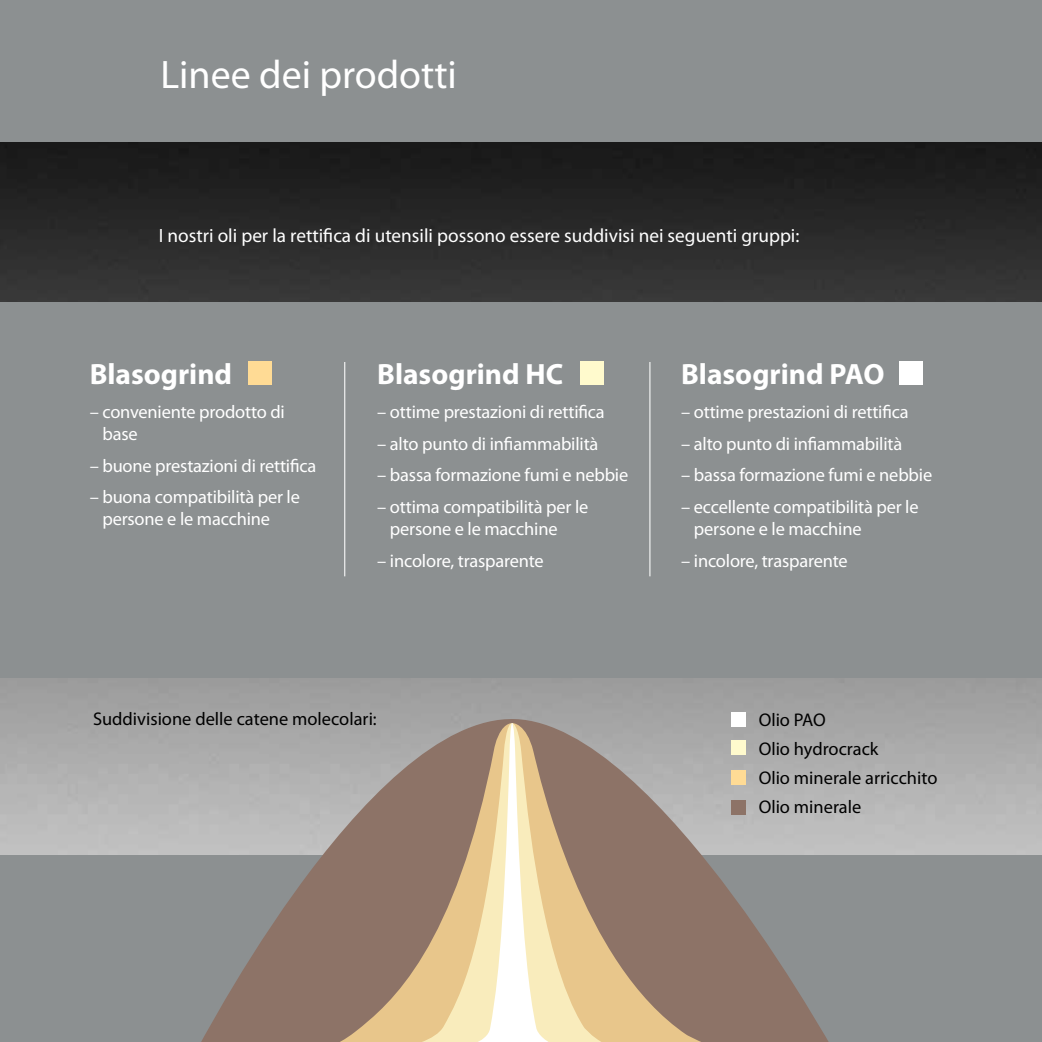
<style>
.page{position:relative;width:1042px;height:1042px;background:#fff}
.page>*{position:absolute;margin:0;border:0;box-sizing:border-box;transform-origin:0 0}
.t1{font:39.9px "Myriad Pro";color:#fff}
.t2{font:700 29.4px "Myriad Pro";color:#fff}
.t3{font:19.25px "Myriad Pro";color:#fff}
.t4{font:18.38px/21.9px "Myriad Pro";letter-spacing:-.01em;color:#fff}
.t5{font:18.38px/29.2px "Myriad Pro";color:#000}
</style>
<div class="page">
<img style="left:0;top:141px;width:1042px;height:714px">
<div style="left:0;top:302px;width:1042px;height:375px;background:#8c9091"></div>
<div style="left:0;top:0;width:1042px;height:141px;background:#8c9091"></div>
<div style="left:0;top:855px;width:1042px;height:187px;background:#8c9091"></div>
<hr style="left:344px;top:362px;width:1px;height:214px;background:#fff">
<hr style="left:649px;top:362px;width:1px;height:214px;background:#fff">
<svg style="left:187px;top:714px;width:656px;height:328px"></svg>
<svg style="left:282px;top:723px;width:495px;height:319px;background:#9c9089"></svg>
<svg style="left:335px;top:723px;width:345px;height:319px;background:#9c897c"></svg>
<svg style="left:389px;top:723px;width:247px;height:319px;background:#c3ac8e"></svg>
<div style="left:248px;top:362px;width:23px;height:23px;background:#ffdb95"></div>
<div style="left:580px;top:362px;width:23px;height:23px;background:#fffacd"></div>
<div style="left:899px;top:362px;width:23px;height:23px;background:#fff"></div>
<div style="left:731px;top:713px;width:14px;height:14px;background:#fff"></div>
<div style="left:731px;top:740px;width:14px;height:15px;background:#fffacd"></div>
<div style="left:731px;top:771px;width:14px;height:14px;background:#ffdb95"></div>
<div style="left:731px;top:800px;width:14px;height:14px;background:#8d7367"></div>
<h1 class="t1" style="left:160px;top:50px;width:298px">Linee dei prodotti</h1>
<p class="t3" style="left:159px;top:224px;width:642px">I nostri oli per la rettifica di utensili possono essere suddivisi nei seguenti gruppi:</p>
<h2 class="t2" style="left:90px;top:355px;width:144px">Blasogrind</h2>
<p class="t4" style="left:102px;top:400px;width:184px;text-indent:-13px">– conveniente prodotto di base</p>
<p class="t4" style="left:90px;top:454px;width:228px">– buone prestazioni di rettifica</p>
<p class="t4" style="left:102px;top:486px;width:199px;text-indent:-13px">– buona compatibilità per le persone e le macchine</p>
<h2 class="t2" style="left:377px;top:355px;width:188px">Blasogrind HC</h2>
<p class="t4" style="left:377px;top:400px;width:229px">– ottime prestazioni di rettifica</p>
<p class="t4" style="left:377px;top:432px;width:223px">– alto punto di infiammabilità</p>
<p class="t4" style="left:377px;top:464px;width:252px">– bassa formazione fumi e nebbie</p>
<p class="t4" style="left:390px;top:496px;width:200px;text-indent:-13px">– ottima compatibilità per le persone e le macchine</p>
<p class="t4" style="left:377px;top:549px;width:168px">– incolore, trasparente</p>
<h2 class="t2" style="left:681px;top:355px;width:205px">Blasogrind PAO</h2>
<p class="t4" style="left:681px;top:400px;width:229px">– ottime prestazioni di rettifica</p>
<p class="t4" style="left:681px;top:432px;width:223px">– alto punto di infiammabilità</p>
<p class="t4" style="left:681px;top:464px;width:252px">– bassa formazione fumi e nebbie</p>
<p class="t4" style="left:694px;top:496px;width:226px;text-indent:-13px">– eccellente compatibilità per le persone e le macchine</p>
<p class="t4" style="left:681px;top:549px;width:168px">– incolore, trasparente</p>
<p class="t5" style="left:93px;top:703px;width:285px">Suddivisione delle catene molecolari:</p>
<p class="t5" style="left:758px;top:705px;width:180px">Olio PAO<br>Olio hydrocrack<br>Olio minerale arricchito<br>Olio minerale</p>
</div>
